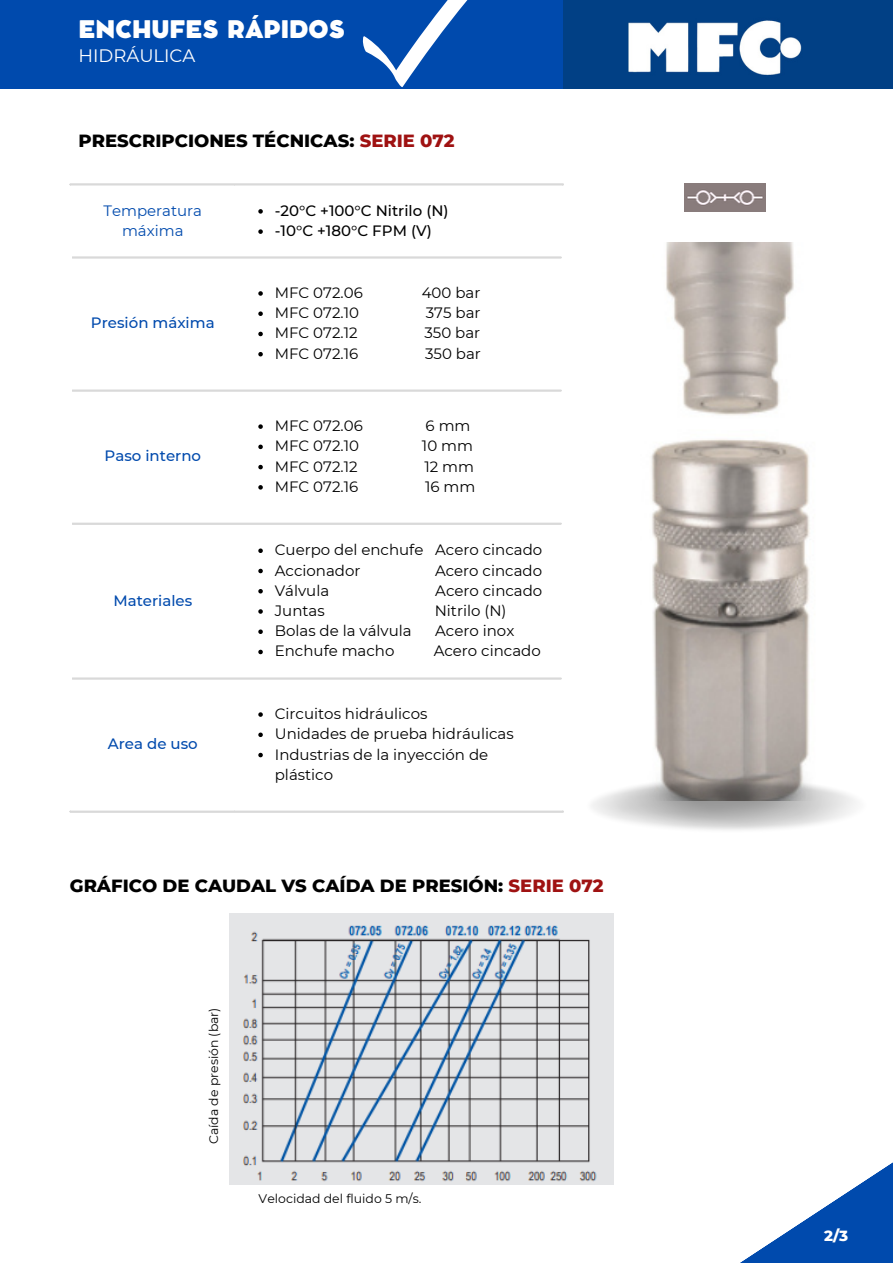
<style>
.page{position:relative;width:893px;height:1264px;background:#fff}
.page>*{position:absolute;margin:0;border:0;box-sizing:border-box;transform-origin:0 0}
.t1{font:800 24px "Cocomat Pro";color:#fff}
.t2{font:800 18px "Montserrat";color:#000}
.t3{font:18px "Montserrat";color:#fff}
.t4{font:15px/20.2px "Montserrat";color:#000}
.t5{font:500 15px "Montserrat";color:#004aad}
.t6{font:500 15px "Montserrat";color:#000}
.t7{font:15px/20.2px "Montserrat";color:#004aad;text-align:center}
.t8{font:800 15px "Montserrat";color:#fff}
.t9{font:12.45px "Montserrat";color:#000}
.s1{color:#9f1212}
</style>
<div class="page">
<div style="left:0;top:0;width:563px;height:89px;background:#004aad"></div>
<div style="left:563px;top:0;width:329px;height:89px;background:#014085"></div>
<img style="left:628px;top:20px;width:174px;height:55px">
<svg style="left:362px;top:0;width:106px;height:87px"></svg>
<img style="left:651px;top:242px;width:159px;height:535px">
<svg style="left:258px;top:209px;width:5px;height:5px"></svg>
<svg style="left:258px;top:229px;width:5px;height:5px"></svg>
<svg style="left:258px;top:291px;width:5px;height:5px"></svg>
<svg style="left:258px;top:311px;width:5px;height:5px"></svg>
<svg style="left:258px;top:332px;width:5px;height:4px"></svg>
<svg style="left:258px;top:352px;width:5px;height:4px"></svg>
<svg style="left:258px;top:424px;width:5px;height:5px"></svg>
<svg style="left:258px;top:444px;width:5px;height:5px"></svg>
<svg style="left:258px;top:465px;width:5px;height:4px"></svg>
<svg style="left:258px;top:485px;width:5px;height:4px"></svg>
<svg style="left:258px;top:548px;width:5px;height:5px"></svg>
<svg style="left:258px;top:568px;width:5px;height:5px"></svg>
<svg style="left:258px;top:589px;width:5px;height:4px"></svg>
<svg style="left:258px;top:609px;width:5px;height:4px"></svg>
<svg style="left:258px;top:629px;width:5px;height:5px"></svg>
<svg style="left:258px;top:649px;width:5px;height:5px"></svg>
<svg style="left:258px;top:712px;width:5px;height:4px"></svg>
<svg style="left:258px;top:732px;width:5px;height:5px"></svg>
<svg style="left:258px;top:752px;width:5px;height:5px"></svg>
<hr style="left:70px;top:183px;width:493px;height:2px;background:#d9d9d9">
<hr style="left:72px;top:256px;width:489px;height:2px;background:#d9d9d9">
<hr style="left:72px;top:389px;width:489px;height:3px;background:#d9d9d9">
<hr style="left:72px;top:522px;width:489px;height:3px;background:#d9d9d9">
<hr style="left:72px;top:677px;width:489px;height:2px;background:#d9d9d9">
<hr style="left:70px;top:810px;width:493px;height:2px;background:#d9d9d9">
<img style="left:230px;top:913px;width:383px;height:271px">
<img style="left:684px;top:183px;width:81px;height:28px">
<svg style="left:741px;top:1163px;width:151px;height:99px"></svg>
<img style="left:592px;top:777px;width:264px;height:53px">
<p class="t1" style="left:78px;top:21px;width:268px">ENCHUFES RÁPIDOS</p>
<p class="t3" style="left:78px;top:45px;width:118px">HIDRÁULICA</p>
<p class="t2" style="left:78px;top:129px;width:377px">PRESCRIPCIONES TÉCNICAS: <span class="s1">SERIE 072</span></p>
<p class="t7" style="left:103px;top:200px;width:100px">Temperatura máxima</p>
<p class="t6" style="left:275px;top:201px;width:175px">-20°C +100°C Nitrilo (N)</p>
<p class="t6" style="left:275px;top:221px;width:158px">-10°C +180°C FPM (V)</p>
<p class="t5" style="left:91px;top:314px;width:125px">Presión máxima</p>
<p class="t5" style="left:105px;top:447px;width:98px">Paso interno</p>
<p class="t5" style="left:113px;top:591px;width:80px">Materiales</p>
<p class="t5" style="left:108px;top:735px;width:91px">Area de uso</p>
<p class="t4" style="left:275px;top:282px;width:89px">MFC 072.06</p>
<p class="t4" style="left:421px;top:282px;width:60px">400 bar</p>
<p class="t4" style="left:275px;top:303px;width:86px">MFC 072.10</p>
<p class="t4" style="left:426px;top:303px;width:56px">375 bar</p>
<p class="t4" style="left:275px;top:323px;width:84px">MFC 072.12</p>
<p class="t4" style="left:424px;top:323px;width:57px">350 bar</p>
<p class="t4" style="left:275px;top:343px;width:85px">MFC 072.16</p>
<p class="t4" style="left:425px;top:343px;width:57px">350 bar</p>
<p class="t4" style="left:275px;top:415px;width:89px">MFC 072.06</p>
<p class="t4" style="left:425px;top:415px;width:46px">6 mm</p>
<p class="t4" style="left:275px;top:436px;width:86px">MFC 072.10</p>
<p class="t4" style="left:422px;top:436px;width:53px">10 mm</p>
<p class="t4" style="left:275px;top:456px;width:84px">MFC 072.12</p>
<p class="t4" style="left:424px;top:456px;width:51px">12 mm</p>
<p class="t4" style="left:275px;top:476px;width:85px">MFC 072.16</p>
<p class="t4" style="left:425px;top:476px;width:52px">16 mm</p>
<p class="t4" style="left:275px;top:539px;width:269px">Cuerpo del enchufe Acero cincado</p>
<p class="t4" style="left:275px;top:560px;width:87px">Accionador</p>
<p class="t4" style="left:435px;top:560px;width:108px">Acero cincado</p>
<p class="t4" style="left:275px;top:580px;width:56px">Válvula</p>
<p class="t4" style="left:435px;top:580px;width:108px">Acero cincado</p>
<p class="t4" style="left:275px;top:600px;width:51px">Juntas</p>
<p class="t4" style="left:435px;top:600px;width:73px">Nitrilo (N)</p>
<p class="t4" style="left:275px;top:620px;width:138px">Bolas de la válvula</p>
<p class="t4" style="left:435px;top:620px;width:81px">Acero inox</p>
<p class="t4" style="left:275px;top:641px;width:121px">Enchufe macho</p>
<p class="t4" style="left:433px;top:641px;width:108px">Acero cincado</p>
<p class="t4" style="left:275px;top:703px;width:154px">Circuitos hidráulicos</p>
<p class="t4" style="left:275px;top:723px;width:240px">Unidades de prueba hidráulicas</p>
<p class="t4" style="left:275px;top:744px;width:215px">Industrias de la inyección de plástico</p>
<p class="t2" style="left:70px;top:874px;width:535px">GRÁFICO DE CAUDAL VS CAÍDA DE PRESIÓN: <span class="s1">SERIE 072</span></p>
<p class="t9" style="left:206px;top:1144px;width:138px;rotate:-90deg">Caída de presión (bar)</p>
<p class="t9" style="left:258px;top:1190px;width:164px">Velocidad del fluido 5 m/s.</p>
<p class="t8" style="left:824px;top:1225px;width:26px">2/3</p>
</div>
